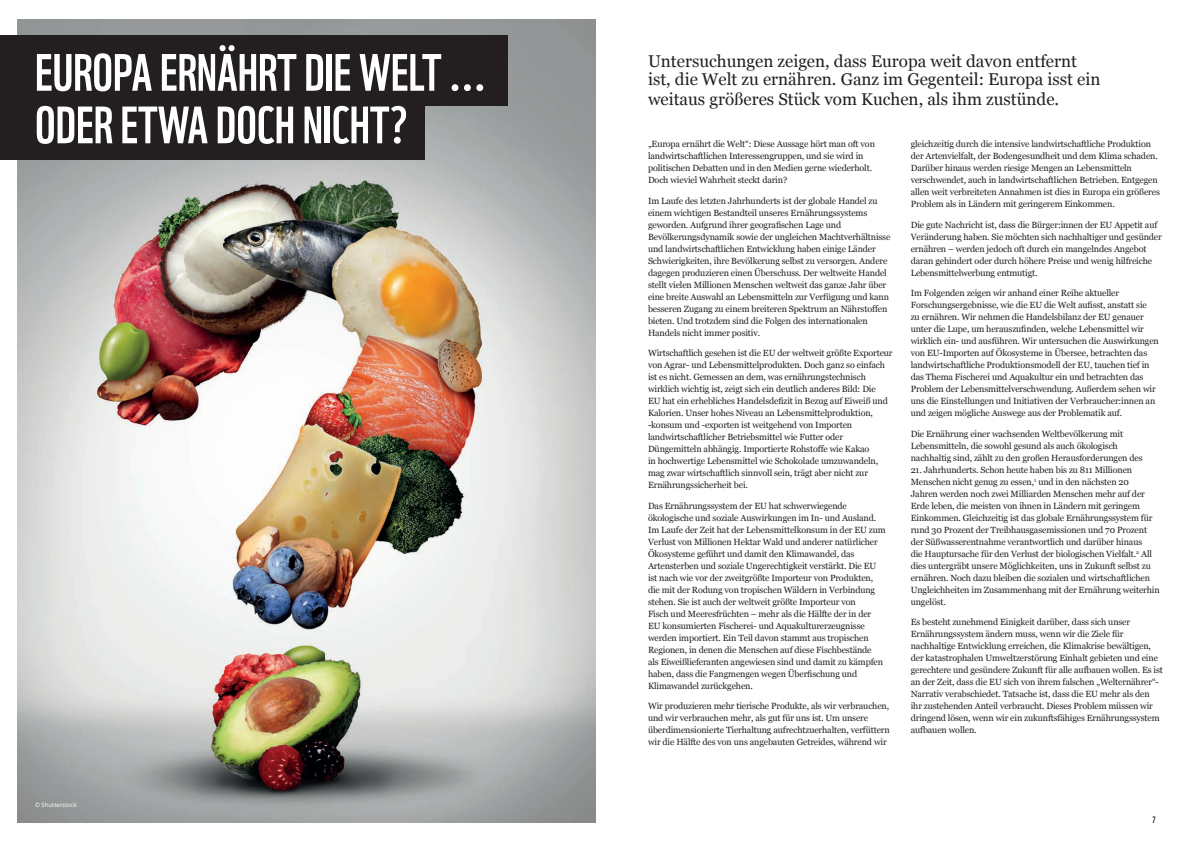
<style>
.page{position:relative;width:1191px;height:842px;background:#fff}
.page>*{position:absolute;margin:0;border:0;box-sizing:border-box;transform-origin:0 0}
.t1{font:51px/52.5px "WWF";color:#fff}
.t2{font:17px/18px "Georgia";color:#231f20}
.t3{font:9px/12px "Georgia";letter-spacing:-.015em;color:#231f20}
.t4{font:9px "WWF";color:#231f20}
.t5{font:6px "Open Sans";color:#fff}
</style>
<div class="page">
<img style="left:18px;top:19px;width:577px;height:804px">
<div style="left:0;top:35px;width:508px;height:71px;background:#231f20"></div>
<div style="left:0;top:89px;width:425px;height:71px;background:#231f20"></div>
<h1 class="t1" style="left:35px;top:41px;width:453px">EUROPA ERNÄHRT DIE WELT ...<br>ODER ETWA DOCH NICHT?</h1>
<p class="t5" style="left:35px;top:801px;width:43px">© Shutterstock</p>
<h2 class="t2" style="left:648px;top:51px;width:454px">Untersuchungen zeigen, dass Europa weit davon entfernt ist, die Welt zu ernähren. Ganz im Gegenteil: Europa isst ein</h2>
<h2 class="t2" style="left:648px;top:89px;width:412px">weitaus größeres Stück vom Kuchen, als ihm zustünde.</h2>
<p class="t3" style="left:648px;top:138px;width:228px">„Europa ernährt die Welt“: Diese Aussage hört man oft von landwirtschaftlichen Interessengruppen, und sie wird in politischen Debatten und in den Medien gerne wiederholt.<br>Doch wieviel Wahrheit steckt darin?</p>
<p class="t3" style="left:648px;top:194px;width:244px">Im Laufe des letzten Jahrhunderts ist der globale Handel zu einem wichtigen Bestandteil unseres Ernährungssystems geworden. Aufgrund ihrer geografischen Lage und Bevölkerungsdynamik sowie der ungleichen Machtverhältnisse und landwirtschaftlichen Entwicklung haben einige Länder Schwierigkeiten, ihre Bevölkerung selbst zu versorgen. Andere dagegen produzieren einen Überschuss. Der weltweite Handel stellt vielen Millionen Menschen weltweit das ganze Jahr über eine breite Auswahl an Lebensmitteln zur Verfügung und kann besseren Zugang zu einem breiteren Spektrum an Nährstoffen bieten. Und trotzdem sind die Folgen des internationalen Handels nicht immer positiv.</p>
<p class="t3" style="left:648px;top:347px;width:246px">Wirtschaftlich gesehen ist die EU der weltweit größte Exporteur von Agrar- und Lebensmittelprodukten. Doch ganz so einfach ist es nicht. Gemessen an dem, was ernährungstechnisch wirklich wichtig ist, zeigt sich ein deutlich anderes Bild: Die<br>EU hat ein erhebliches Handelsdefizit in Bezug auf Eiweiß und Kalorien. Unser hohes Niveau an Lebensmittelproduktion, -konsum und -exporten ist weitgehend von Importen landwirtschaftlicher Betriebsmittel wie Futter oder Düngemitteln abhängig. Importierte Rohstoffe wie Kakao<br>in hochwertige Lebensmittel wie Schokolade umzuwandeln, mag zwar wirtschaftlich sinnvoll sein, trägt aber nicht zur Ernährungssicherheit bei.</p>
<p class="t3" style="left:648px;top:499px;width:239px">Das Ernährungssystem der EU hat schwerwiegende ökologische und soziale Auswirkungen im In- und Ausland.<br>Im Laufe der Zeit hat der Lebensmittelkonsum in der EU zum Verlust von Millionen Hektar Wald und anderer natürlicher Ökosysteme geführt und damit den Klimawandel, das Artensterben und soziale Ungerechtigkeit verstärkt. Die EU ist nach wie vor der zweitgrößte Importeur von Produkten, die mit der Rodung von tropischen Wäldern in Verbindung stehen. Sie ist auch der weltweit größte Importeur von<br>Fisch und Meeresfrüchten – mehr als die Hälfte der in der EU konsumierten Fischerei- und Aquakulturerzeugnisse werden importiert. Ein Teil davon stammt aus tropischen Regionen, in denen die Menschen auf diese Fischbestände<br>als Eiweißlieferanten angewiesen sind und damit zu kämpfen haben, dass die Fangmengen wegen Überfischung und Klimawandel zurückgehen.</p>
<p class="t3" style="left:648px;top:700px;width:243px">Wir produzieren mehr tierische Produkte, als wir verbrauchen, und wir verbrauchen mehr, als gut für uns ist. Um unsere überdimensionierte Tierhaltung aufrechtzuerhalten, verfüttern wir die Hälfte des von uns angebauten Getreides, während wir</p>
<p class="t3" style="left:910px;top:138px;width:251px">gleichzeitig durch die intensive landwirtschaftliche Produktion der Artenvielfalt, der Bodengesundheit und dem Klima schaden.<br>Darüber hinaus werden riesige Mengen an Lebensmitteln verschwendet, auch in landwirtschaftlichen Betrieben. Entgegen allen weit verbreiteten Annahmen ist dies in Europa ein größeres Problem als in Ländern mit geringerem Einkommen.</p>
<p class="t3" style="left:910px;top:218px;width:252px">Die gute Nachricht ist, dass die Bürger:innen der EU Appetit auf Veränderung haben. Sie möchten sich nachhaltiger und gesünder ernähren – werden jedoch oft durch ein mangelndes Angebot daran gehindert oder durch höhere Preise und wenig hilfreiche Lebensmittelwerbung entmutigt.</p>
<p class="t3" style="left:910px;top:287px;width:250px">Im Folgenden zeigen wir anhand einer Reihe aktueller Forschungsergebnisse, wie die EU die Welt aufisst, anstatt sie<br>zu ernähren. Wir nehmen die Handelsbilanz der EU genauer unter die Lupe, um herauszufinden, welche Lebensmittel wir wirklich ein- und ausführen. Wir untersuchen die Auswirkungen von EU-Importen auf Ökosysteme in Übersee, betrachten das landwirtschaftliche Produktionsmodell der EU, tauchen tief in das Thema Fischerei und Aquakultur ein und betrachten das Problem der Lebensmittelverschwendung. Außerdem sehen wir uns die Einstellungen und Initiativen der Verbraucher:innen an und zeigen mögliche Auswege aus der Problematik auf.</p>
<p class="t3" style="left:910px;top:427px;width:233px">Die Ernährung einer wachsenden Weltbevölkerung mit<br>Lebensmitteln, die sowohl gesund als auch ökologisch nachhaltig sind, zählt zu den großen Herausforderungen des</p>
<p class="t3" style="left:910px;top:463px;width:250px">21. Jahrhunderts. Schon heute haben bis zu 811 Millionen Menschen nicht genug zu essen,<sup>1</sup> und in den nächsten 20<br>Jahren werden noch zwei Milliarden Menschen mehr auf der Erde leben, die meisten von ihnen in Ländern mit geringem Einkommen. Gleichzeitig ist das globale Ernährungssystem für rund 30 Prozent der Treibhausgasemissionen und 70 Prozent der Süßwasserentnahme verantwortlich und darüber hinaus<br>die Hauptursache für den Verlust der biologischen Vielfalt.<sup>2</sup> All dies untergräbt unsere Möglichkeiten, uns in Zukunft selbst zu ernähren. Noch dazu bleiben die sozialen und wirtschaftlichen Ungleichheiten im Zusammenhang mit der Ernährung weiterhin ungelöst.</p>
<p class="t3" style="left:910px;top:616px;width:254px">Es besteht zunehmend Einigkeit darüber, dass sich unser Ernährungssystem ändern muss, wenn wir die Ziele für nachhaltige Entwicklung erreichen, die Klimakrise bewältigen, der katastrophalen Umweltzerstörung Einhalt gebieten und eine gerechtere und gesündere Zukunft für alle aufbauen wollen. Es ist an der Zeit, dass die EU sich von ihrem falschen „Welternährer“- Narrativ verabschiedet. Tatsache ist, dass die EU mehr als den ihr zustehenden Anteil verbraucht. Dieses Problem müssen wir dringend lösen, wenn wir ein zukunftsfähiges Ernährungssystem aufbauen wollen.</p>
<p class="t4" style="left:1152px;top:813px;width:5px">7</p>
</div>
